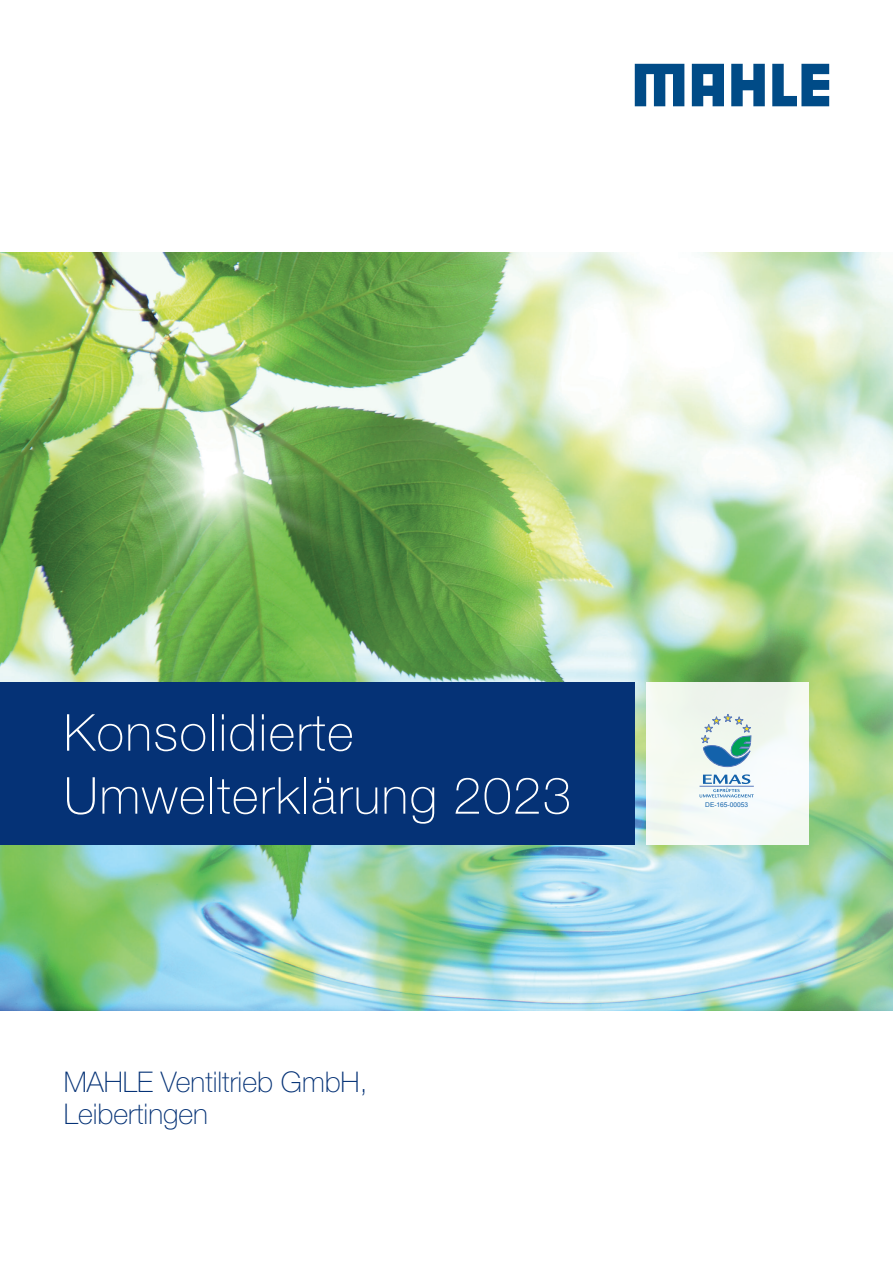
<style>
.page{position:relative;width:893px;height:1263px;background:#fff}
.page>*{position:absolute;margin:0;border:0;box-sizing:border-box;transform-origin:0 0}
.t1{font:100 51px/63px "Helvetica Neue LT Pro";letter-spacing:.03em;color:#fff}
.t2{font:100 28.5px/31.5px "Helvetica Neue LT Pro";color:#053276}
.t3{font:6.6px "Arial";color:#1362ab}
</style>
<div class="page">
<img style="left:0;top:253px;width:893px;height:757px">
<div style="left:0;top:683px;width:635px;height:162px;background:#053276"></div>
<div style="left:646px;top:682px;width:162px;height:163px;background:#f4faf2"></div>
<hr style="left:699px;top:786px;width:55px;height:1px;background:#5a7abd">
<svg style="left:700px;top:774px;width:54px;height:23px"></svg>
<svg style="left:701px;top:714px;width:51px;height:53px"></svg>
<svg style="left:635px;top:64px;width:49px;height:42px"></svg>
<svg style="left:731px;top:64px;width:34px;height:42px"></svg>
<svg style="left:772px;top:64px;width:57px;height:42px"></svg>
<svg style="left:692px;top:64px;width:32px;height:42px"></svg>
<h1 class="t1" style="left:64px;top:700px;width:509px">Konsolidierte<br>Umwelterklärung 2023</h1>
<p class="t2" style="left:64px;top:1066px;width:305px">MAHLE Ventiltrieb GmbH,<br>Leibertingen</p>
<p class="t3" style="left:705px;top:800px;width:44px">DE-165-00053</p>
</div>
